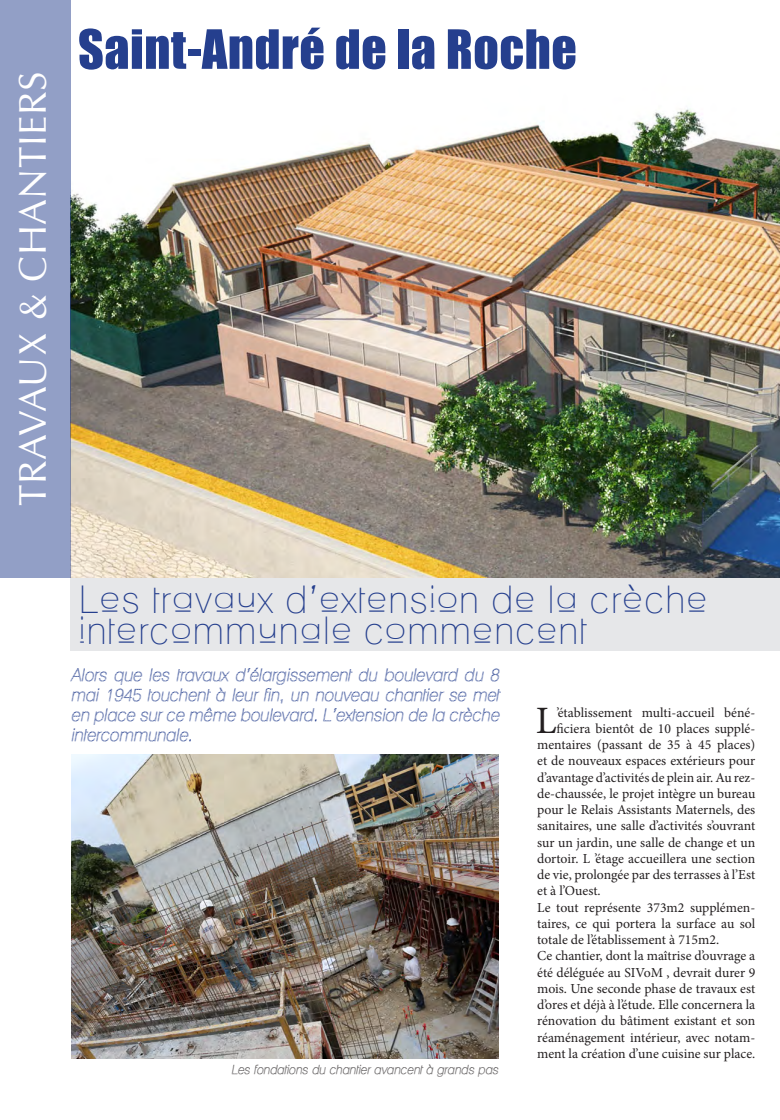
<style>
.page{position:relative;width:780px;height:1120px;background:#fff}
.page>*{position:absolute;margin:0;border:0;box-sizing:border-box;transform-origin:0 0}
.t1{font:50px "Impact";letter-spacing:.01em;color:#253f8e}
.t2{font:38.75px "Optima";letter-spacing:.01em;color:#fff}
.t3{font:38.75px "Minion Pro";color:#231f20}
.t4{font:38.25px/31.2px "Lane Upper";letter-spacing:.03em;color:#253f8e}
.t5{font:italic 17.5px/20px "Lane Cane";color:#253f8e;text-align:justify}
.t6{font:13.75px/16.2px "Minion Pro";color:#231f20;text-align:justify}
.t7{font:italic 12.5px "Lane Cane";color:#231f20}
</style>
<div class="page">
<div style="left:71px;top:578px;width:709px;height:72px;background:#e6e7e9"></div>
<img style="left:71px;top:109px;width:709px;height:469px">
<img style="left:72px;top:755px;width:426px;height:304px">
<div style="left:0;top:0;width:71px;height:578px;background:#929fc6"></div>
<p class="t2" style="left:10px;top:506px;width:436px;rotate:-90deg">TRAVAUX &amp; CHANTIERS</p>
<p class="t1" style="left:78px;top:10px;width:500px">Saint-André de la Roche</p>
<p class="t4" style="left:79px;top:583px;width:630px">Les travaux d’extension de la crèche intercommunale commencent</p>
<p class="t5" style="left:71px;top:664px;width:433px">Alors que les travaux d’élargissement du boulevard du 8 mai 1945 touchent à leur fin, un nouveau chantier se met en place surce même boulevard.L’extension de la crèche intercommunale.</p>
<p class="t7" style="left:231px;top:1062px;width:271px">Les fondations du chantier avancent à grands pas</p>
<p class="t3" style="left:535px;top:694px;width:22px">L</p>
<p class="t6" style="left:556px;top:704px;width:200px">’établissement multi-accueil béné-</p>
<p class="t6" style="left:556px;top:720px;width:200px">ficiera bientôt de 10 places supplé-</p>
<p class="t6" style="left:537px;top:736px;width:220px">mentaires (passant de 35 à 45 places)</p>
<p class="t6" style="left:537px;top:753px;width:220px">et de nouveaux espaces extérieurs pour</p>
<p class="t6" style="left:537px;top:769px;width:220px">d’avantage d’activités de plein air. Au rez-</p>
<p class="t6" style="left:537px;top:785px;width:220px">de-chaussée, le projet intègre un bureau</p>
<p class="t6" style="left:537px;top:801px;width:220px">pour le Relais Assistants Maternels, des</p>
<p class="t6" style="left:537px;top:818px;width:220px">sanitaires, une salle d’activités s’ouvrant</p>
<p class="t6" style="left:537px;top:834px;width:220px">sur un jardin, une salle de change et un</p>
<p class="t6" style="left:537px;top:850px;width:220px">dortoir. L ’étage accueillera une section</p>
<p class="t6" style="left:537px;top:866px;width:220px">de vie, prolongée par des terrasses à l’Est</p>
<p class="t6" style="left:537px;top:883px;width:65px">et à l’Ouest.</p>
<p class="t6" style="left:537px;top:899px;width:220px">Le tout représente 373m2 supplémen&shy;taires, ce qui portera la surface au sol totale de l’établissement à 715m2.</p>
<p class="t6" style="left:537px;top:948px;width:220px">Ce chantier, dont la maîtrise d’ouvrage a été déléguée au SIVoM , devrait durer 9 mois. Une seconde phase de travaux est d’ores et déjà à l’étude. Elle concernera la rénovation du bâtiment existant et son réaménagement intérieur, avec notam&shy;ment la création d’une cuisine sur place.</p>
</div>
